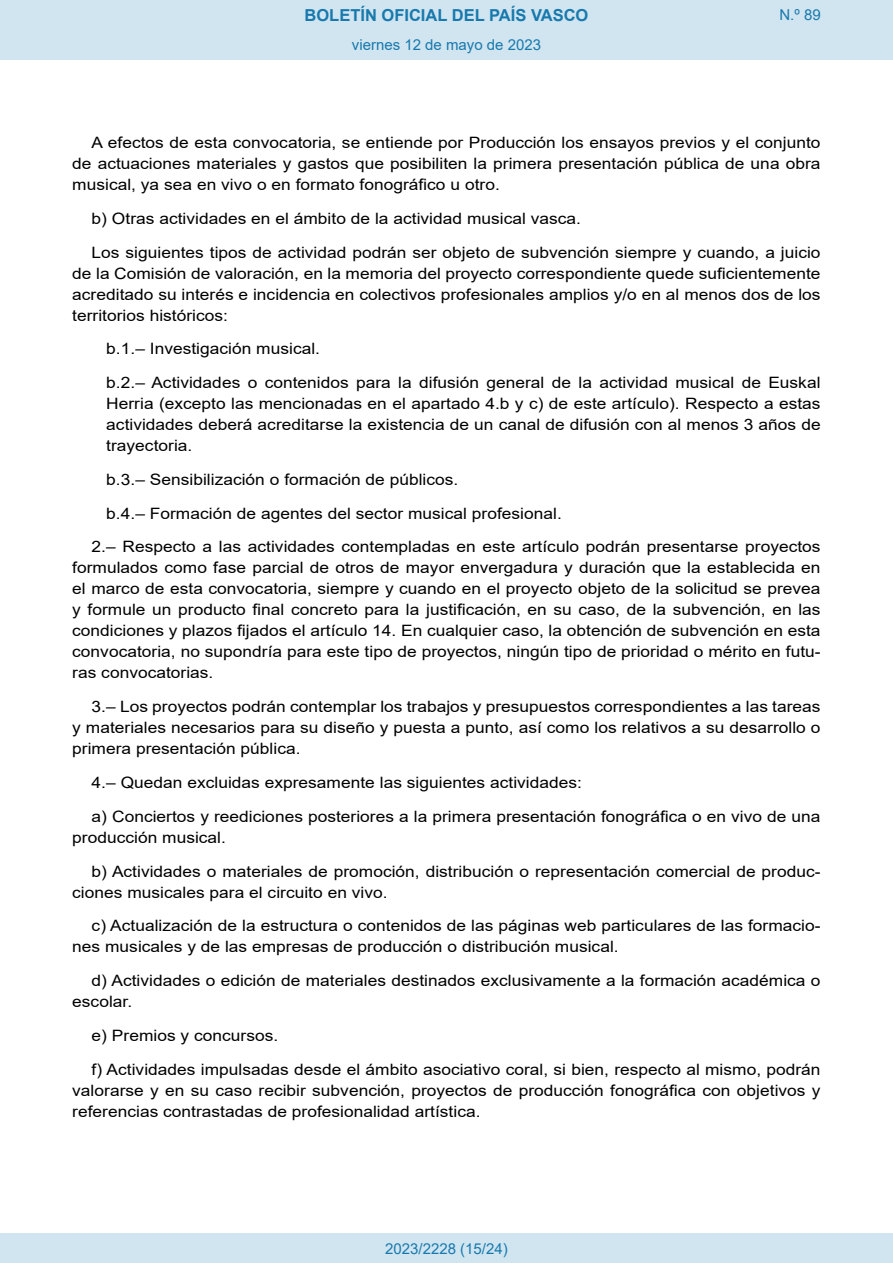
<style>
.page{position:relative;width:893px;height:1263px;background:#fff}
.page>*{position:absolute;margin:0;border:0;box-sizing:border-box;transform-origin:0 0}
.t1{font:700 16.5px "Arial";color:#1879ad}
.BOPVDetalle{font:15.6px/21px "Arial";color:#000;text-align:justify;scale:1.11 1}
.BOPVDetalle1{font:15.6px/21px "Arial";color:#000;text-align:justify;scale:1.11 1}
.Paginacion_Centro{font:15px "Arial";color:#1879ad}
</style>
<div class="page">
<div style="left:0;top:0;width:893px;height:60px;background:#d0e5f0"></div>
<div style="left:0;top:1233px;width:893px;height:30px;background:#d0e5f0"></div>
<p class="t1" style="left:305px;top:3px;width:285px">BOLETÍN OFICIAL DEL PAÍS VASCO</p>
<p class="Paginacion_Centro" style="left:352px;top:35px;width:191px">viernes 12 de mayo de 2023</p>
<p class="Paginacion_Centro" style="left:779px;top:5px;width:43px">N.º 89</p>
<p class="BOPVDetalle" style="left:72px;top:132px;width:676px;text-indent:19px">A efectos de esta convocatoria, se entiende por Producción los ensayos previos y el conjunto de actuaciones materiales y gastos que posibiliten la primera presentación pública de una obra musical, ya sea en vivo o en formato fonográfico u otro.</p>
<p class="BOPVDetalle" style="left:92px;top:208px;width:442px">b) Otras actividades en el ámbito de la actividad musical vasca.</p>
<p class="BOPVDetalle" style="left:72px;top:242px;width:676px;text-indent:19px">Los siguientes tipos de actividad podrán ser objeto de subvención siempre y cuando, a juicio de la Comisión de valoración, en la memoria del proyecto correspondiente quede suficientemente acreditado su interés e incidencia en colectivos profesionales amplios y/o en al menos dos de los territorios históricos:</p>
<p class="BOPVDetalle1" style="left:106px;top:338px;width:194px">b.1.– Investigación musical.</p>
<p class="BOPVDetalle1" style="left:106px;top:372px;width:645px">b.2.– Actividades o contenidos para la difusión general de la actividad musical de Euskal Herria (excepto las mencionadas en el apartado 4.b y c) de este artículo). Respecto a estas actividades deberá acreditarse la existencia de un canal de difusión con al menos 3 años de trayectoria.</p>
<p class="BOPVDetalle1" style="left:106px;top:469px;width:319px">b.3.– Sensibilización o formación de públicos.</p>
<p class="BOPVDetalle1" style="left:106px;top:503px;width:412px">b.4.– Formación de agentes del sector musical profesional.</p>
<p class="BOPVDetalle" style="left:72px;top:536px;width:676px;text-indent:19px">2.– Respecto a las actividades contempladas en este artículo podrán presentarse proyectos formulados como fase parcial de otros de mayor envergadura y duración que la establecida en el marco de esta convocatoria, siempre y cuando en el proyecto objeto de la solicitud se prevea y formule un producto final concreto para la justificación, en su caso, de la subvención, en las condiciones y plazos fijados el artículo 14. En cualquier caso, la obtención de subvención en esta convocatoria, no supondría para este tipo de proyectos, ningún tipo de prioridad o mérito en futu&shy;ras convocatorias.</p>
<p class="BOPVDetalle" style="left:72px;top:696px;width:676px;text-indent:19px">3.– Los proyectos podrán contemplar los trabajos y presupuestos correspondientes a las tareas y materiales necesarios para su diseño y puesta a punto, así como los relativos a su desarrollo o primera presentación pública.</p>
<p class="BOPVDetalle" style="left:92px;top:772px;width:443px">4.– Quedan excluidas expresamente las siguientes actividades:</p>
<p class="BOPVDetalle" style="left:72px;top:806px;width:676px;text-indent:19px">a) Conciertos y reediciones posteriores a la primera presentación fonográfica o en vivo de una producción musical.</p>
<p class="BOPVDetalle" style="left:72px;top:860px;width:676px;text-indent:19px">b) Actividades o materiales de promoción, distribución o representación comercial de produc&shy;ciones musicales para el circuito en vivo.</p>
<p class="BOPVDetalle" style="left:72px;top:915px;width:676px;text-indent:19px">c) Actualización de la estructura o contenidos de las páginas web particulares de las formacio&shy;nes musicales y de las empresas de producción o distribución musical.</p>
<p class="BOPVDetalle" style="left:72px;top:970px;width:676px;text-indent:19px">d) Actividades o edición de materiales destinados exclusivamente a la formación académica o escolar.</p>
<p class="BOPVDetalle" style="left:92px;top:1025px;width:170px">e) Premios y concursos.</p>
<p class="BOPVDetalle" style="left:72px;top:1058px;width:676px;text-indent:19px">f) Actividades impulsadas desde el ámbito asociativo coral, si bien, respecto al mismo, podrán valorarse y en su caso recibir subvención, proyectos de producción fonográfica con objetivos y referencias contrastadas de profesionalidad artística.</p>
<p class="Paginacion_Centro" style="left:385px;top:1238px;width:124px">2023/2228 (15/24)</p>
</div>
